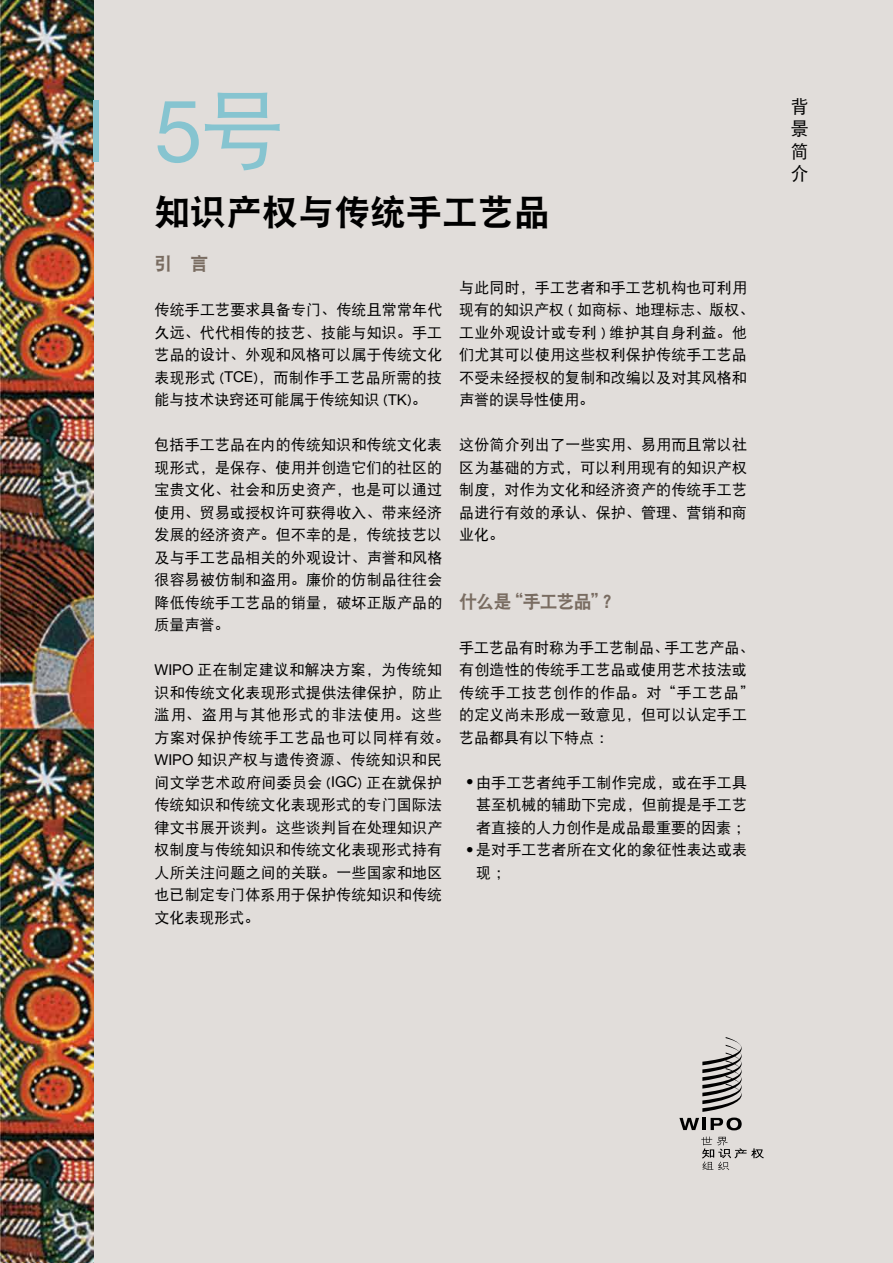
<style>
.page{position:relative;width:893px;height:1263px;background:#e1ddda}
.page>*{position:absolute;margin:0;border:0;box-sizing:border-box;transform-origin:0 0}
.N{font:87px "Helvetica Neue LT Std";color:#86c4d0}
.TITRE_1{font:36px "DFP Hei W9";color:#000}
.TITLE_2{font:18px "DFP Hei W9";letter-spacing:-.055em;color:#796c61}
.Publication_Type_ch{font:18px/22.5px "DFP Hei W5";color:#000;text-align:justify}
.courant-ZH{font:15px/22.5px "DFP Hei W5";letter-spacing:.01em;color:#000}
.s1{font-family:"DFP Hei W5"}
.s2{font-family:"Helvetica Neue LT Std"}
</style>
<div class="page">
<img style="left:0;top:0;width:94px;height:1263px">
<div style="left:94px;top:100px;width:5px;height:62px;background:#86c4d0"></div>
<svg style="left:701px;top:1136px;width:63px;height:34px"></svg>
<svg style="left:679px;top:1037px;width:63px;height:93px"></svg>
<p class="N" style="left:154px;top:79px;width:133px">5<span class="s1">号</span></p>
<p class="TITRE_1" style="left:154px;top:193px;width:397px">知识产权与传统手工艺品</p>
<p class="TITLE_2" style="left:154px;top:254px;width:55px">引　言</p>
<p class="courant-ZH" style="left:154px;top:298px;width:289px;text-align:justify">传统手工艺要求具备专门、传统且常常年代久远、代代相传的技艺、技能与知识。手工艺品的设计、外观和风格可以属于传统文化表现形式 (<span class="s2">TCE</span>)，而制作手工艺品所需的技能与技术诀窍还可能属于传统知识 (<span class="s2">TK</span>)。</p>
<p class="courant-ZH" style="left:154px;top:433px;width:289px;text-align:justify">包括手工艺品在内的传统知识和传统文化表现形式，是保存、使用并创造它们的社区的宝贵文化、社会和历史资产，也是可以通过使用、贸易或授权许可获得收入、带来经济发展的经济资产。但不幸的是，传统技艺以及与手工艺品相关的外观设计、声誉和风格很容易被仿制和盗用。廉价的仿制品往往会降低传统手工艺品的销量，破坏正版产品的质量声誉。</p>
<p class="courant-ZH" style="left:154px;top:658px;width:297px"><span class="s2">WIPO</span> 正在制定建议和解决方案，为传统知识和传统文化表现形式提供法律保护，防止滥用、盗用与其他形式的非法使用。这些方案对保护传统手工艺品也可以同样有效。<br><span class="s2">WIPO</span> 知识产权与遗传资源、传统知识和民间文学艺术政府间委员会 (<span class="s2">IGC</span>) 正在就保护传统知识和传统文化表现形式的专门国际法律文书展开谈判。这些谈判旨在处理知识产权制度与传统知识和传统文化表现形式持有人所关注问题之间的关联。一些国家和地区也已制定专门体系用于保护传统知识和传统文化表现形式。</p>
<p class="courant-ZH" style="left:459px;top:276px;width:297px">与此同时，手工艺者和手工艺机构也可利用现有的知识产权 ( 如商标、地理标志、版权、工业外观设计或专利 ) 维护其自身利益。他们尤其可以使用这些权利保护传统手工艺品不受未经授权的复制和改编以及对其风格和声誉的误导性使用。</p>
<p class="courant-ZH" style="left:459px;top:433px;width:289px;text-align:justify">这份简介列出了一些实用、易用而且常以社区为基础的方式，可以利用现有的知识产权制度，对作为文化和经济资产的传统手工艺品进行有效的承认、保护、管理、营销和商业化。</p>
<p class="TITLE_2" style="left:459px;top:591px;width:163px">什么是“手工艺品”？</p>
<p class="courant-ZH" style="left:459px;top:636px;width:297px">手工艺品有时称为手工艺制品、手工艺产品、有创造性的传统手工艺品或使用艺术技法或传统手工技艺创作的作品。对“手工艺品”的定义尚未形成一致意见，但可以认定手工艺品都具有以下特点：</p>
<p class="courant-ZH" style="left:476px;top:771px;width:275px;text-indent:-10px"><span class="s2">•</span> 由手工艺者纯手工制作完成，或在手工具甚至机械的辅助下完成，但前提是手工艺者直接的人力创作是成品最重要的因素；</p>
<p class="courant-ZH" style="left:476px;top:838px;width:272px;text-indent:-10px"><span class="s2">•</span> 是对手工艺者所在文化的象征性表达或表现；</p>
<p class="Publication_Type_ch" style="left:791px;top:95px;width:19px">背景简介</p>
</div>
